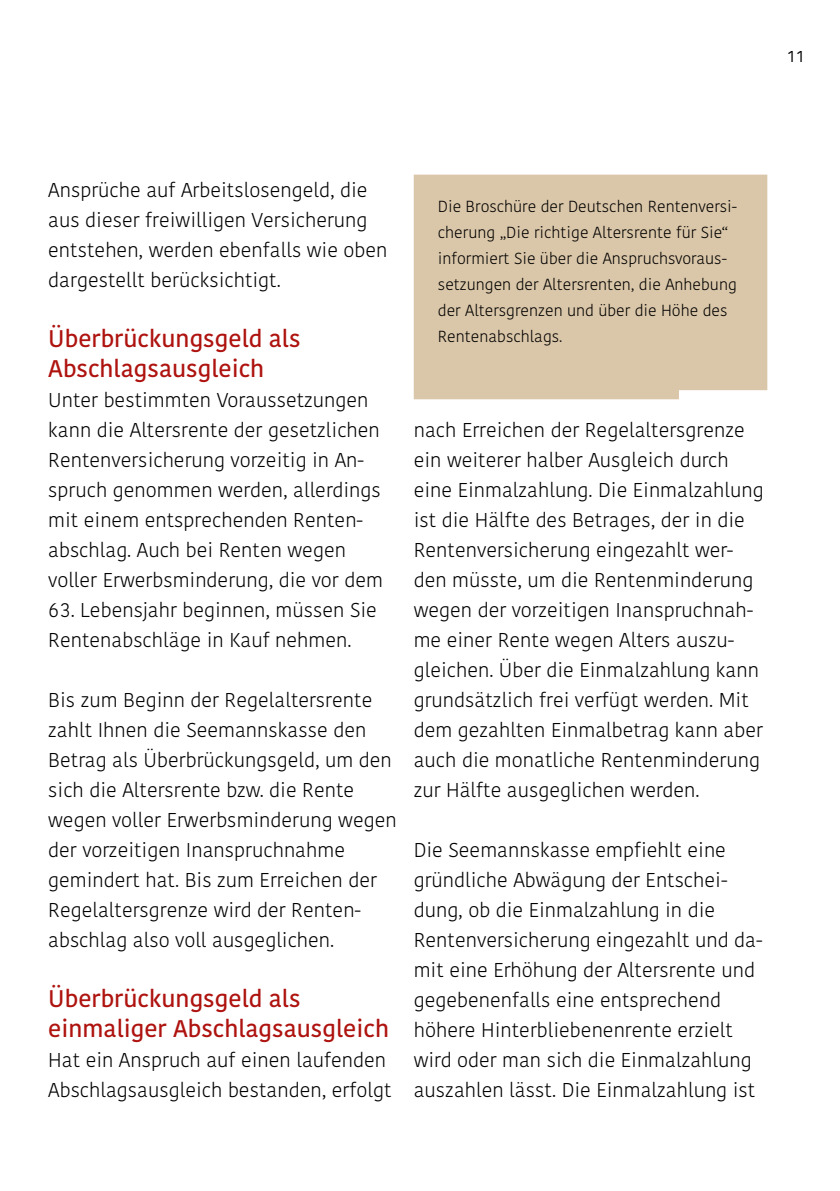
<style>
.page{position:relative;width:840px;height:1191px;background:#fff}
.page>*{position:absolute;margin:0;border:0;box-sizing:border-box;transform-origin:0 0}
.t1{font:500 24px/30px "Kohinoor KBS";color:#ae130f}
.t2{font:300 20px/30px "Kohinoor KBS";color:#000}
.t3{font:300 16px/26px "Kohinoor KBS";color:#000}
.t4{font:16px "Kohinoor KBS";color:#000}
</style>
<div class="page">
<div style="left:413px;top:175px;width:353px;height:224px;background:#dac6a8"></div>
<p class="t4" style="left:786px;top:46px;width:20px">11</p>
<p class="t2" style="left:48px;top:175px;width:340px">Ansprüche auf Arbeitslosengeld, die aus dieser freiwilligen Versicherung entstehen, werden ebenfalls wie oben dargestellt berücksichtigt.</p>
<p class="t1" style="left:48px;top:324px;width:254px">Überbrückungsgeld als<br>Abschlagsausgleich</p>
<p class="t2" style="left:48px;top:385px;width:336px">Unter bestimmten Voraussetzungen kann die Altersrente der gesetzlichen Rentenversicherung vorzeitig in An&shy;spruch genommen werden, allerdings mit einem entsprechenden Renten&shy;abschlag. Auch bei Renten wegen voller Erwerbsminderung, die vor dem</p>
<p class="t2" style="left:48px;top:595px;width:330px">63. Lebensjahr beginnen, müssen Sie<br>Rentenabschläge in Kauf nehmen.</p>
<p class="t2" style="left:48px;top:685px;width:350px">Bis zum Beginn der Regelaltersrente zahlt Ihnen die Seemannskasse den Betrag als Überbrückungsgeld, um den sich die Altersrente bzw. die Rente wegen voller Erwerbsminderung wegen der vorzeitigen Inanspruchnahme gemindert hat. Bis zum Erreichen der Regelaltersgrenze wird der Renten&shy;abschlag also voll ausgeglichen.</p>
<p class="t1" style="left:48px;top:984px;width:342px">Überbrückungsgeld als einmaliger Abschlagsausgleich</p>
<p class="t2" style="left:48px;top:1045px;width:344px">Hat ein Anspruch auf einen laufenden<br>Abschlagsausgleich bestanden, erfolgt</p>
<p class="t3" style="left:437px;top:194px;width:300px">Die Broschüre der Deutschen Rentenversi&shy;cherung „Die richtige Altersrente für Sie“ informiert Sie über die Anspruchsvoraus&shy;setzungen der Altersrenten, die Anhebung der Altersgrenzen und über die Höhe des Rentenabschlags.</p>
<p class="t2" style="left:413px;top:415px;width:351px">nach Erreichen der Regelaltersgrenze ein weiterer halber Ausgleich durch eine Einmalzahlung. Die Einmalzahlung ist die Hälfte des Betrages, der in die Rentenversicherung eingezahlt wer&shy;den müsste, um die Rentenminderung wegen der vorzeitigen Inanspruchnah&shy;me einer Rente wegen Alters auszu&shy;gleichen. Über die Einmalzahlung kann grundsätzlich frei verfügt werden. Mit dem gezahlten Einmalbetrag kann aber auch die monatliche Rentenminderung zur Hälfte ausgeglichen werden.</p>
<p class="t2" style="left:413px;top:835px;width:350px">Die Seemannskasse empfiehlt eine gründliche Abwägung der Entschei&shy;dung, ob die Einmalzahlung in die Rentenversicherung eingezahlt und da&shy;mit eine Erhöhung der Altersrente und gegebenenfalls eine entsprechend höhere Hinterbliebenenrente erzielt wird oder man sich die Einmalzahlung auszahlen lässt. Die Einmalzahlung ist</p>
</div>
